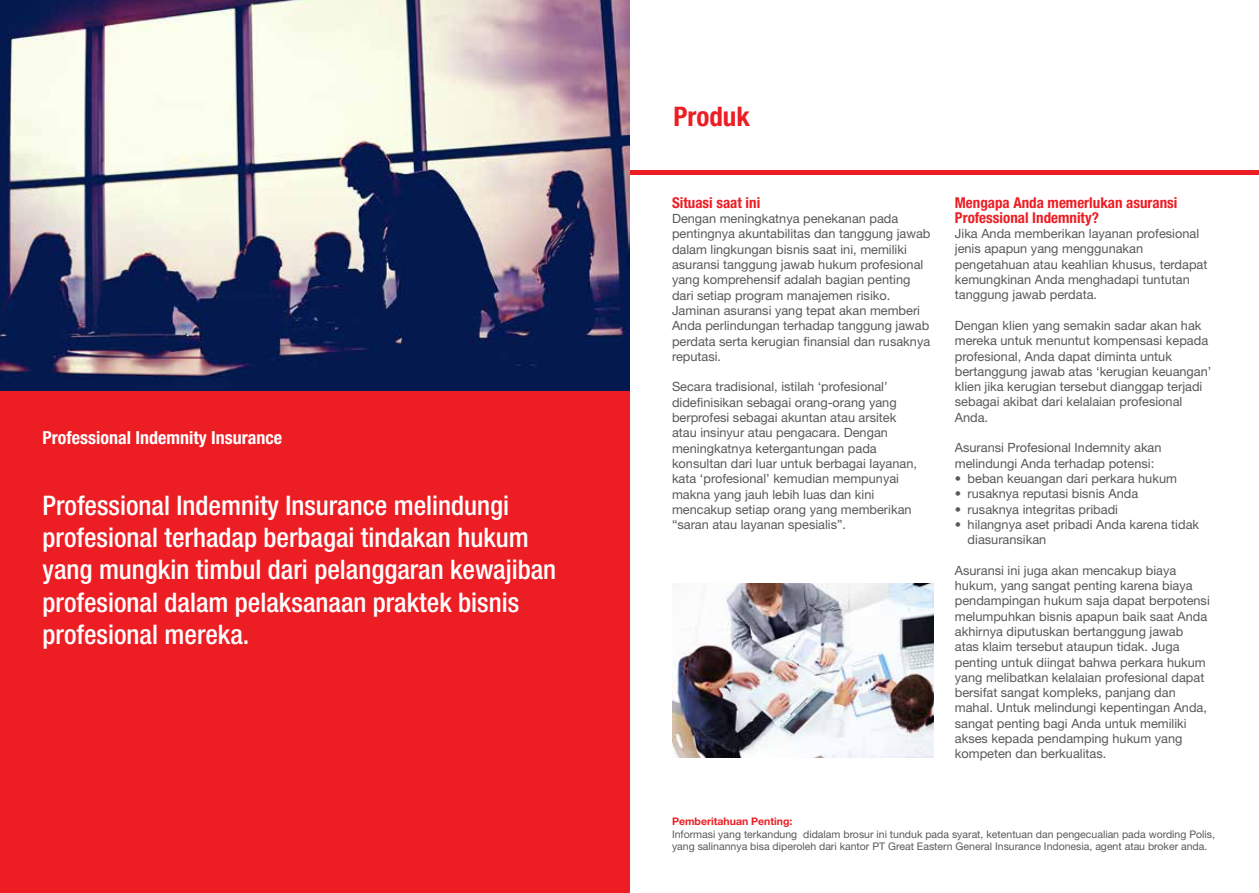
<style>
.page{position:relative;width:1259px;height:893px;background:#fff}
.page>*{position:absolute;margin:0;border:0;box-sizing:border-box;transform-origin:0 0}
.t1{font:500 condensed 27px/32.4px "Helvetica Neue LT Std";color:#fff}
.t2{font:700 condensed 27px "Helvetica Neue LT Std";color:#ed1d24}
.t3{font:700 condensed 18px "Helvetica Neue LT Std";color:#fff}
.t4{font:700 condensed 15px/15px "Helvetica Neue LT Std";color:#ed1d24}
.t5{font:12.75px/15.3px "Helvetica Neue LT Std";color:#58595b}
.t6{font:10.5px/12.6px "Helvetica Neue LT Std";color:#58595b}
.t7{font:700 10.5px "Helvetica Neue LT Std";color:#ed1d24}
</style>
<div class="page">
<hr style="left:625px;top:170px;width:634px;height:4px;background:#ed1d24">
<div style="left:0;top:0;width:629px;height:893px;background:#ed1d24"></div>
<img style="left:0;top:0;width:629px;height:391px">
<img style="left:672px;top:583px;width:261px;height:175px">
<h2 class="t3" style="left:43px;top:427px;width:241px">Professional Indemnity Insurance</h2>
<h1 class="t1" style="left:43px;top:489px;width:515px">Professional Indemnity Insurance melindungi profesional terhadap berbagai tindakan hukum yang mungkin timbul dari pelanggaran kewajiban profesional dalam pelaksanaan praktek bisnis profesional mereka.</h1>
<h1 class="t2" style="left:673px;top:100px;width:78px">Produk</h1>
<p class="t4" style="left:672px;top:195px;width:90px">Situasi saat ini</p>
<p class="t5" style="left:672px;top:211px;width:260px">Dengan meningkatnya penekanan pada pentingnya akuntabilitas dan tanggung jawab dalam lingkungan bisnis saat ini, memiliki asuransi tanggung jawab hukum profesional yang komprehensif adalah bagian penting dari setiap program manajemen risiko.<br>Jaminan asuransi yang tepat akan memberi Anda perlindungan terhadap tanggung jawab perdata serta kerugian finansial dan rusaknya reputasi.</p>
<p class="t5" style="left:672px;top:379px;width:246px">Secara tradisional, istilah ‘profesional’ didefinisikan sebagai orang-orang yang berprofesi sebagai akuntan atau arsitek atau insinyur atau pengacara. Dengan meningkatnya ketergantungan pada konsultan dari luar untuk berbagai layanan, kata ‘profesional’ kemudian mempunyai makna yang jauh lebih luas dan kini mencakup setiap orang yang memberikan “saran atau layanan spesialis”.</p>
<p class="t4" style="left:955px;top:195px;width:224px">Mengapa Anda memerlukan asuransi<br>Professional Indemnity?</p>
<p class="t5" style="left:955px;top:226px;width:254px">Jika Anda memberikan layanan profesional jenis apapun yang menggunakan pengetahuan atau keahlian khusus, terdapat kemungkinan Anda menghadapi tuntutan tanggung jawab perdata.</p>
<p class="t5" style="left:955px;top:318px;width:258px">Dengan klien yang semakin sadar akan hak mereka untuk menuntut kompensasi kepada profesional, Anda dapat diminta untuk bertanggung jawab atas ‘kerugian keuangan’ klien jika kerugian tersebut dianggap terjadi sebagai akibat dari kelalaian profesional Anda.</p>
<p class="t5" style="left:955px;top:440px;width:208px">Asuransi Profesional Indemnity akan melindungi Anda terhadap potensi:</p>
<p class="t5" style="left:955px;top:471px;width:224px">• beban keuangan dari perkara hukum</p>
<p class="t5" style="left:955px;top:486px;width:185px">• rusaknya reputasi bisnis Anda</p>
<p class="t5" style="left:955px;top:501px;width:165px">• rusaknya integritas pribadi</p>
<p class="t5" style="left:967px;top:516px;width:233px;text-indent:-13px">• hilangnya aset pribadi Anda karena tidak diasuransikan</p>
<p class="t5" style="left:955px;top:562px;width:256px">Asuransi ini juga akan mencakup biaya hukum, yang sangat penting karena biaya pendampingan hukum saja dapat berpotensi melumpuhkan bisnis apapun baik saat Anda akhirnya diputuskan bertanggung jawab atas klaim tersebut ataupun tidak. Juga penting untuk diingat bahwa perkara hukum yang melibatkan kelalaian profesional dapat bersifat sangat kompleks, panjang dan mahal. Untuk melindungi kepentingan Anda, sangat penting bagi Anda untuk memiliki akses kepada pendamping hukum yang kompeten dan berkualitas.</p>
<p class="t7" style="left:672px;top:815px;width:122px">Pemberitahuan Penting:</p>
<p class="t6" style="left:672px;top:828px;width:544px">Informasi yang terkandung didalam brosur ini tunduk pada syarat, ketentuan dan pengecualian pada wording Polis, yang salinannya bisa diperoleh dari kantor PT Great Eastern General Insurance Indonesia, agent atau broker anda.</p>
</div>
